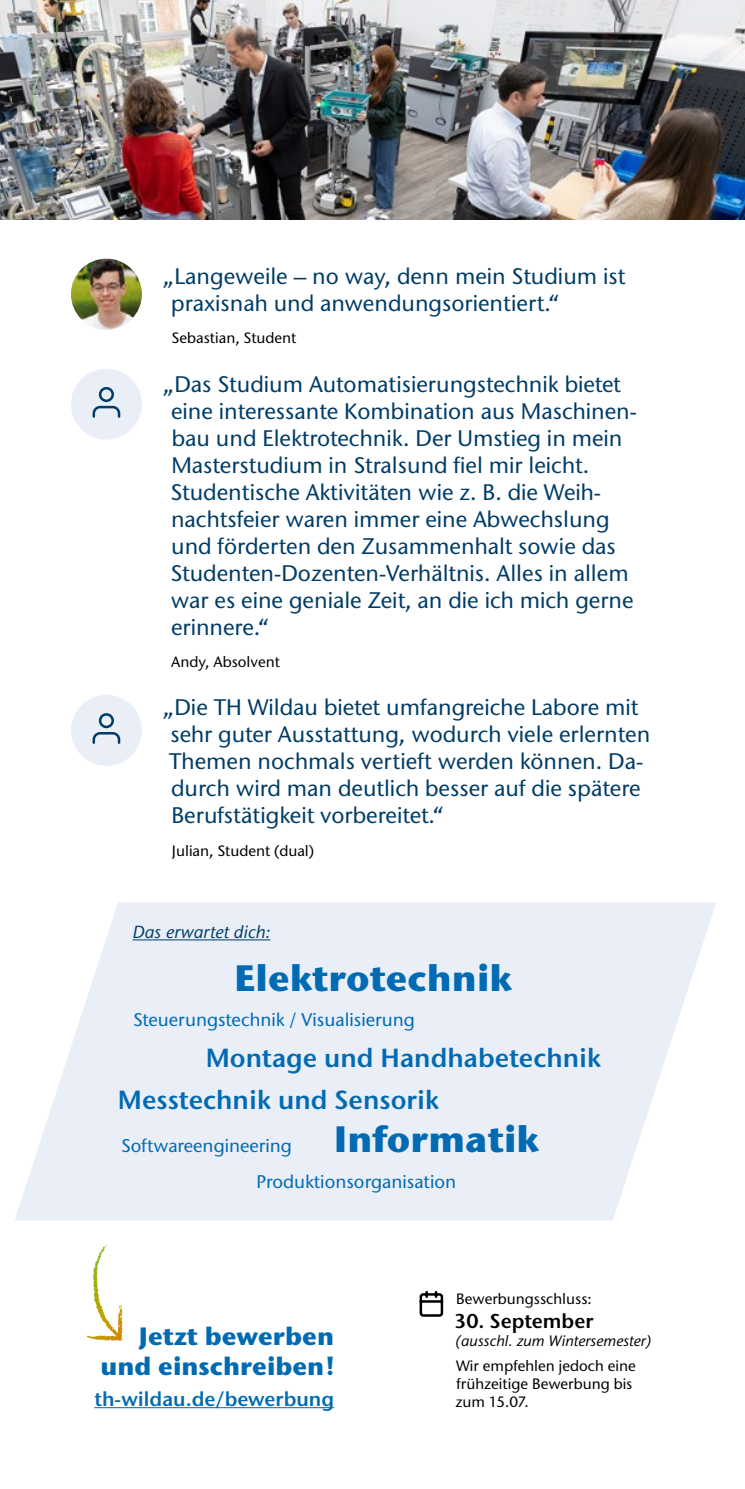
<style>
.page{position:relative;width:745px;height:1489px;background:#fff}
.page>*{position:absolute;margin:0;border:0;box-sizing:border-box;transform-origin:0 0}
.t1{font:700 36.75px "Stone Sans ITC Pro";color:#006ab3}
.t2{font:600 26.25px/41.8px "Stone Sans ITC Pro";color:#006ab3}
.t3{font:700 25px/30px "Stone Sans ITC Pro";color:#006ab3;text-align:right}
.t4{font:500 22.5px/27px "Stone Sans ITC Pro";color:#003c67}
.t5{font:600 20px "Stone Sans ITC Pro";color:#006ab3}
.t6{font:600 20px "Stone Sans ITC Pro";color:#000}
.t7{font:500 18.25px/35.8px "Stone Sans ITC Pro";color:#006ab3}
.t8{font:italic 500 17.5px "Stone Sans ITC Pro";color:#003c67}
.t9{font:500 15px/18px "Stone Sans ITC Pro";color:#000}
.t10{font:italic 500 15px "Stone Sans ITC Pro";color:#000}
</style>
<div class="page">
<img style="left:0;top:0;width:744px;height:220px">
<hr style="left:94px;top:1406px;width:240px;height:1px;background:#006ab3">
<svg style="left:105px;top:1322px;width:9px;height:7px"></svg>
<svg style="left:92px;top:1244px;width:16px;height:39px"></svg>
<svg style="left:119px;top:1305px;width:3px;height:7px"></svg>
<svg style="left:15px;top:902px;width:700px;height:318px;fill:#eaeef7"></svg>
<hr style="left:132px;top:939px;width:138px;height:1px;background:#003c67">
<img style="left:71px;top:259px;width:71px;height:70px;border-radius:35px">
<div style="left:71px;top:369px;width:71px;height:70px;background:#eaeef7;border-radius:50%"></div>
<svg style="left:92px;top:387px;width:29px;height:31px"></svg>
<div style="left:71px;top:694px;width:71px;height:71px;background:#eaeef7;border-radius:50%"></div>
<svg style="left:92px;top:713px;width:29px;height:31px"></svg>
<svg style="left:419px;top:1290px;width:25px;height:27px"></svg>
<p class="t4" style="left:171px;top:263px;width:455px;text-indent:-8px">„Langeweile – no way, denn mein Studium ist praxisnah und anwendungsorientiert.“</p>
<p class="t9" style="left:171px;top:329px;width:126px">Sebastian, Student</p>
<p class="t4" style="left:170px;top:370px;width:468px;text-indent:-7px">„Das Studium Automatisierungstechnik bietet eine interessante Kombination aus Maschinen&shy;bau und Elektrotechnik. Der Umstieg in mein Masterstudium in Stralsund fiel mir leicht.<br>Studentische Aktivitäten wie z. B. die Weih&shy;nachtsfeier waren immer eine Abwechslung und förderten den Zusammenhalt sowie das Studenten-Dozenten-Verhältnis. Alles in allem war es eine geniale Zeit, an die ich mich gerne erinnere.“</p>
<p class="t9" style="left:171px;top:652px;width:110px">Andy, Absolvent</p>
<p class="t4" style="left:163px;top:693px;width:488px">„Die TH Wildau bietet umfangreiche Labore mit sehr guter Ausstattung, wodurch viele erlernten Themen nochmals vertieft werden können. Da&shy;durch wird man deutlich besser auf die spätere Berufstätigkeit vorbereitet.“</p>
<p class="t9" style="left:172px;top:841px;width:144px">Julian, Student (dual)</p>
<p class="t8" style="left:132px;top:921px;width:139px">Das erwartet dich:</p>
<h1 class="t1" style="left:234px;top:954px;width:280px">Elektrotechnik</h1>
<p class="t7" style="left:133px;top:1001px;width:283px">Steuerungstechnik / Visualisierung</p>
<p class="t2" style="left:118px;top:1036px;width:484px;text-indent:88px">Montage und Handhabetechnik<br>Messtechnik und Sensorik</p>
<p class="t7" style="left:256px;top:1127px;width:201px;text-indent:-135px">Softwareengineering<br>Produktionsorganisation</p>
<h1 class="t1" style="left:334px;top:1115px;width:207px">Informatik</h1>
<p class="t3" style="left:100px;top:1320px;width:237px">Jetzt bewerben und einschreiben!</p>
<p class="t5" style="left:94px;top:1385px;width:241px">th-wildau.de/bewerbung</p>
<p class="t9" style="left:456px;top:1289px;width:137px">Bewerbungsschluss:</p>
<p class="t6" style="left:454px;top:1308px;width:141px">30. September</p>
<p class="t10" style="left:455px;top:1331px;width:198px">(ausschl. zum Wintersemester)</p>
<p class="t9" style="left:455px;top:1356px;width:182px">Wir empfehlen jedoch eine frühzeitige Bewerbung bis zum 15.07.</p>
</div>
